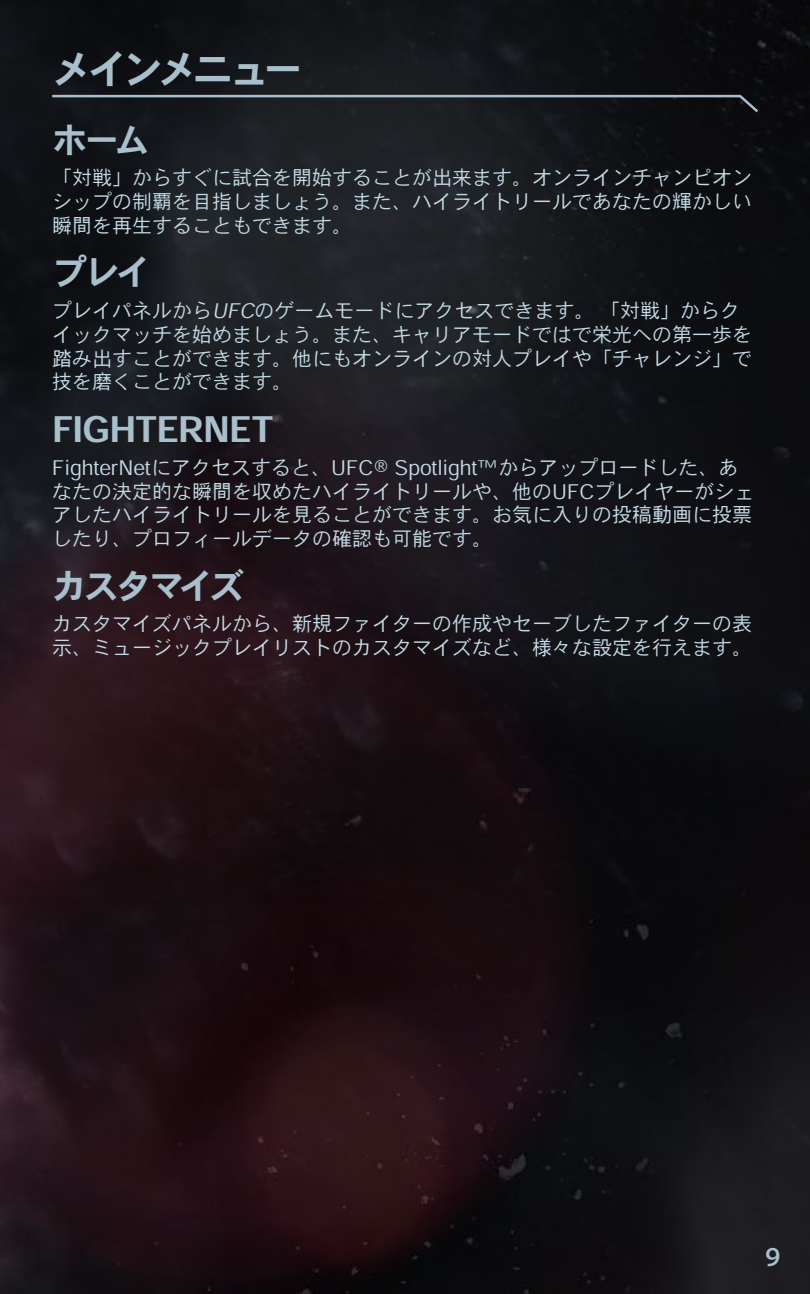
<style>
.page{position:relative;width:810px;height:1294px;background:#fff}
.page>*{position:absolute;margin:0;border:0;box-sizing:border-box;transform-origin:0 0}
.t1{font:40px "Heisei Kaku Go Std W7";letter-spacing:-.12em;color:#a9c0cc}
.t2{font:35px "Heisei Kaku Go Std W7";letter-spacing:-.05em;color:#a9c0cc}
.t3{font:35px "Heisei Kaku Go Std W7";letter-spacing:-.015em;color:#a9c0cc}
.t4{font:27.5px "Heisei Kaku Go Std W5";color:#a9c0cc}
.t5{font:20px/23.8px "Heisei Kaku Go Std W3";color:#c3dae5}
.s1{font-style:italic}
</style>
<div class="page">
<img style="left:0;top:0;width:810px;height:1294px">
<hr style="left:52px;top:95px;width:689px;height:2px;background:#a9c0cc">
<svg style="left:736px;top:92px;width:25px;height:23px"></svg>
<h1 class="t1" style="left:52px;top:45px;width:252px">メインメニュー</h1>
<h2 class="t2" style="left:52px;top:118px;width:99px">ホーム</h2>
<p class="t5" style="left:52px;top:166px;width:702px;text-align:justify">「対戦」からすぐに試合を開始することが出来ます。オンラインチャンピオンシップの制覇を目指しましょう。また、ハイライトリールであなたの輝かしい瞬間を再生することもできます。</p>
<h2 class="t2" style="left:52px;top:251px;width:101px">プレイ</h2>
<p class="t5" style="left:52px;top:299px;width:702px">プレイパネルから<span class="s1">UFC</span>のゲームモードにアクセスできます。 「対戦」からクイックマッチを始めましょう。また、キャリアモードではで栄光への第一歩を踏み出すことができます。他にもオンラインの対人プレイや「チャレンジ」で技を磨くことができます。</p>
<h2 class="t3" style="left:52px;top:408px;width:223px">FIGHTERNET</h2>
<p class="t5" style="left:52px;top:455px;width:704px">FighterNetにアクセスすると、UFC® Spotlight™からアップロードした、あなたの決定的な瞬間を収めたハイライトリールや、他のUFCプレイヤーがシェアしたハイライトリールを見ることができます。お気に入りの投稿動画に投票したり、プロフィールデータの確認も可能です。</p>
<h2 class="t2" style="left:52px;top:565px;width:194px">カスタマイズ</h2>
<p class="t5" style="left:52px;top:612px;width:702px">カスタマイズパネルから、新規ファイターの作成やセーブしたファイターの表示、ミュージックプレイリストのカスタマイズなど、様々な設定を行えます。</p>
<h3 class="t4" style="left:765px;top:1239px;width:17px">9</h3>
</div>
